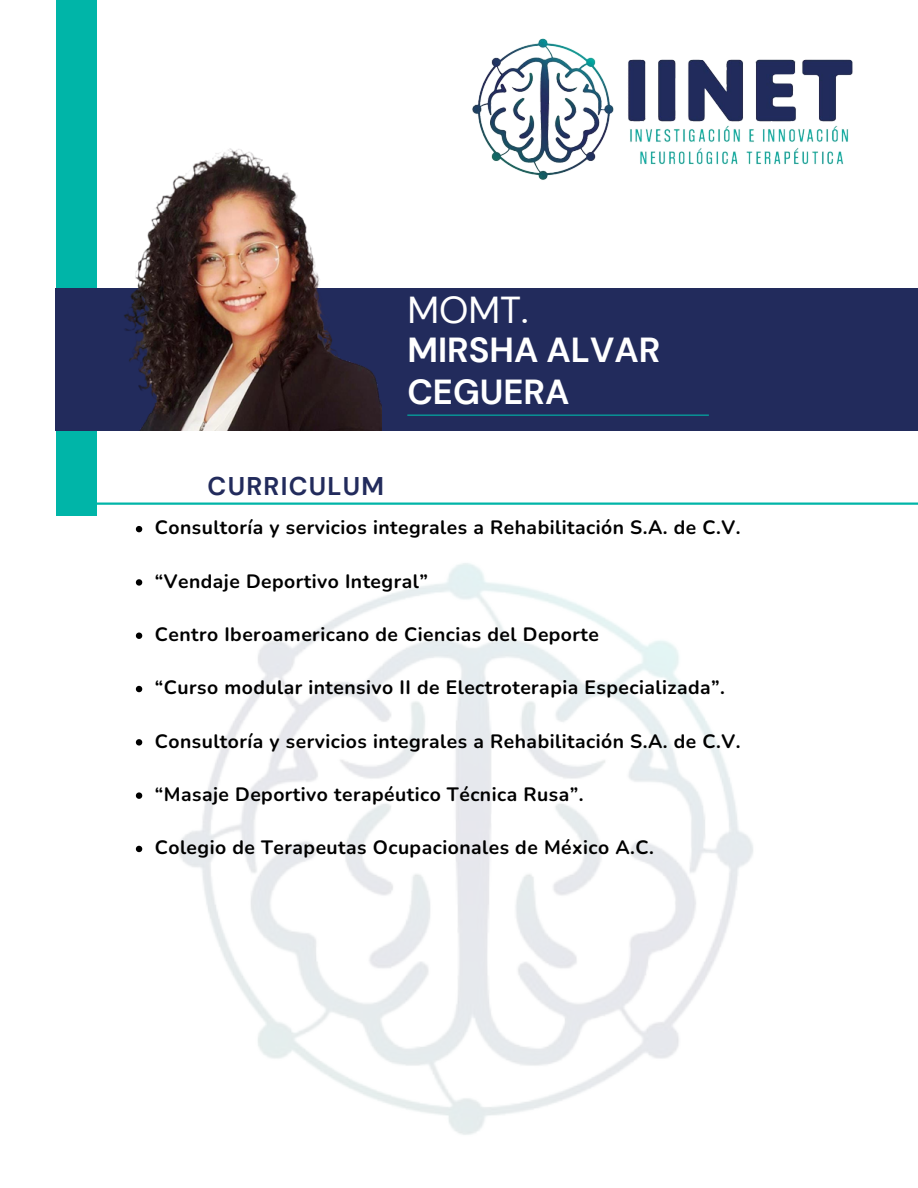
<style>
.page{position:relative;width:918px;height:1188px;background:#fff}
.page>*{position:absolute;margin:0;border:0;box-sizing:border-box;transform-origin:0 0}
.t1{font:37.5px "DM Sans";color:#fff}
.t2{font:700 34.65px/42.3px "DM Sans";color:#fff}
.t3{font:700 25.5px "DM Sans";letter-spacing:.05em;color:#222b5c}
.t4{font:700 19.35px "Nunito";letter-spacing:.025em;color:#000}
</style>
<div class="page">
<div style="left:56px;top:0;width:41px;height:516px;background:#00b5a8"></div>
<div style="left:55px;top:288px;width:863px;height:143px;background:#222b5c"></div>
<hr style="left:407px;top:415px;width:302px;height:1px;background:#00b5a8">
<img style="left:135px;top:528px;width:618px;height:607px">
<hr style="left:76px;top:503px;width:842px;height:2px;background:#00b5a8">
<img style="left:472px;top:38px;width:381px;height:142px">
<img style="left:124px;top:148px;width:257px;height:283px">
<svg style="left:136px;top:526px;width:6px;height:6px"></svg>
<svg style="left:136px;top:579px;width:6px;height:7px"></svg>
<svg style="left:136px;top:633px;width:6px;height:6px"></svg>
<svg style="left:136px;top:686px;width:6px;height:6px"></svg>
<svg style="left:136px;top:739px;width:6px;height:7px"></svg>
<svg style="left:136px;top:792px;width:6px;height:7px"></svg>
<svg style="left:136px;top:846px;width:6px;height:6px"></svg>
<h2 class="t1" style="left:407px;top:286px;width:123px">MOMT.</h2>
<p class="t2" style="left:407px;top:329px;width:254px">MIRSHA ALVAR<br>CEGUERA</p>
<h1 class="t3" style="left:208px;top:470px;width:178px">CURRICULUM</h1>
<h3 class="t4" style="left:155px;top:515px;width:587px">Consultoría y servicios integrales a Rehabilitación S.A. de C.V.</h3>
<p class="t4" style="left:155px;top:568px;width:275px">“Vendaje Deportivo Integral”</p>
<p class="t4" style="left:155px;top:622px;width:446px">Centro Iberoamericano de Ciencias del Deporte</p>
<p class="t4" style="left:155px;top:675px;width:572px">“Curso modular intensivo II de Electroterapia Especializada”.</p>
<p class="t4" style="left:155px;top:728px;width:587px">Consultoría y servicios integrales a Rehabilitación S.A. de C.V.</p>
<p class="t4" style="left:155px;top:781px;width:430px">“Masaje Deportivo terapéutico Técnica Rusa”.</p>
<p class="t4" style="left:155px;top:835px;width:501px">Colegio de Terapeutas Ocupacionales de México A.C.</p>
</div>
